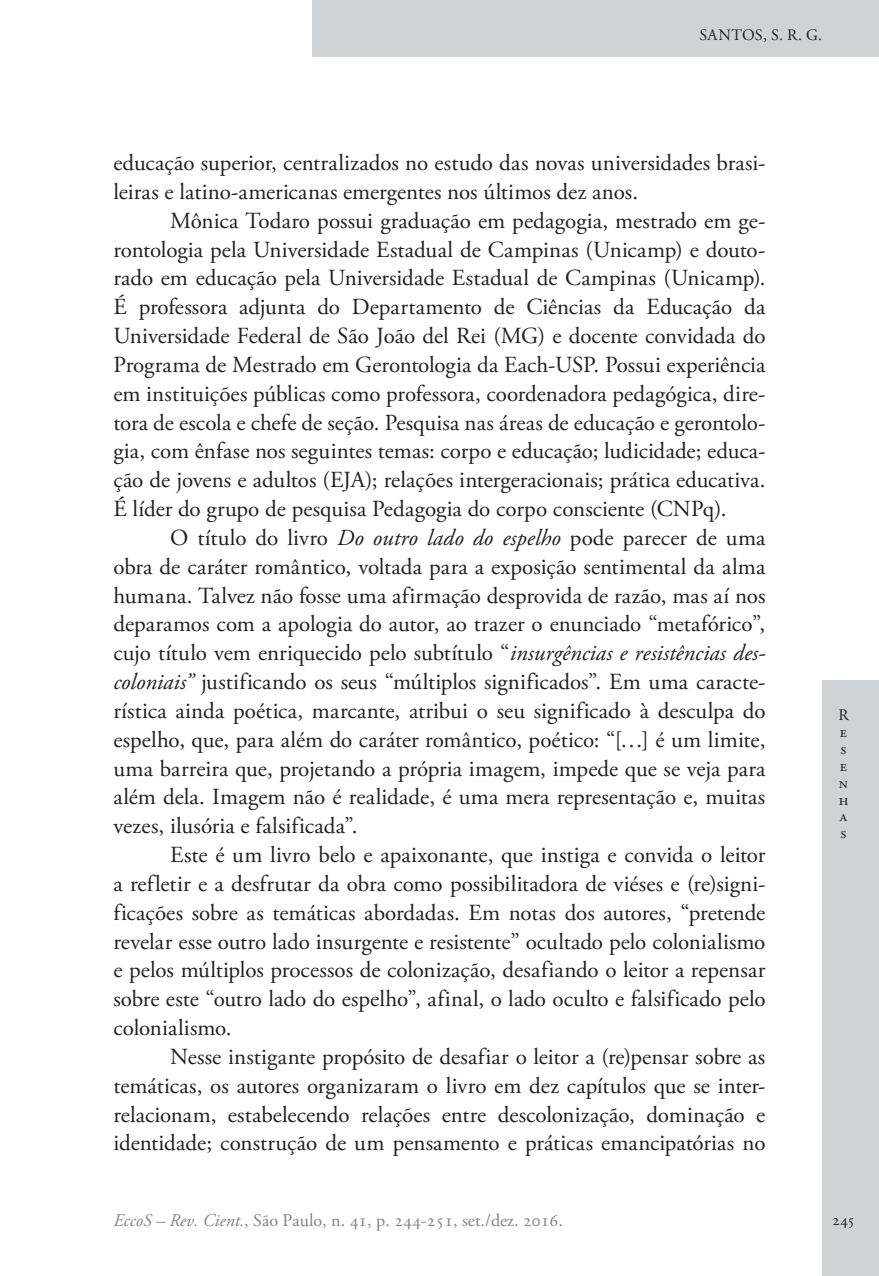
<style>
.page{position:relative;width:879px;height:1276px;background:#fff}
.page>*{position:absolute;margin:0;border:0;box-sizing:border-box;transform-origin:0 0}
.Ec_Normal{font:23px/28.8px "Adobe Garamond Pro";color:#231f20;text-align:justify}
.t1{font:18px "Adobe Garamond Pro";color:#808285}
.Ec_xxCantoSsups{font:16px "Adobe Garamond Pro";letter-spacing:.02em;color:#231f20}
.Ec_zxPaginador{font:16px/16.8px "Adobe Garamond Pro";color:#231f20}
.s1{font-style:italic}
</style>
<div class="page">
<div style="left:312px;top:0;width:567px;height:57px;background:#d1d2d4"></div>
<div style="left:822px;top:680px;width:57px;height:596px;background:#d1d2d4"></div>
<p class="Ec_xxCantoSsups" style="left:699px;top:25px;width:124px">SANTOS, S. R. G.</p>
<p class="Ec_Normal" style="left:113px;top:149px;width:653px">educação superior, centralizados no estudo das novas universidades brasi&shy;leiras e latino-americanas emergentes nos últimos dez anos.</p>
<p class="Ec_Normal" style="left:113px;top:207px;width:654px;text-indent:57px">Mônica Todaro possui graduação em pedagogia, mestrado em ge&shy;rontologia pela Universidade Estadual de Campinas (Unicamp) e douto&shy;rado em educação pela Universidade Estadual de Campinas (Unicamp).<br>É professora adjunta do Departamento de Ciências da Educação da Universidade Federal de São João del Rei (MG) e docente convidada do Programa de Mestrado em Gerontologia da Each-USP. Possui experiência em instituições públicas como professora, coordenadora pedagógica, dire&shy;tora de escola e chefe de seção. Pesquisa nas áreas de educação e gerontolo&shy;gia, com ênfase nos seguintes temas: corpo e educação; ludicidade; educa&shy;ção de jovens e adultos (EJA); relações intergeracionais; prática educativa.<br>É líder do grupo de pesquisa Pedagogia do corpo consciente (CNPq).</p>
<p class="Ec_Normal" style="left:113px;top:524px;width:654px;text-indent:57px">O título do livro <span class="s1">Do outro lado do espelho</span> pode parecer de uma obra de caráter romântico, voltada para a exposição sentimental da alma humana. Talvez não fosse uma afirmação desprovida de razão, mas aí nos deparamos com a apologia do autor, ao trazer o enunciado “metafórico”, cujo título vem enriquecido pelo subtítulo “<span class="s1">insurgências e resistências des&shy;coloniais”</span> justificando os seus “múltiplos significados”. Em uma caracte&shy;rística ainda poética, marcante, atribui o seu significado à desculpa do espelho, que, para além do caráter romântico, poético: “[…] é um limite, uma barreira que, projetando a própria imagem, impede que se veja para além dela. Imagem não é realidade, é uma mera representação e, muitas vezes, ilusória e falsificada”.</p>
<p class="Ec_Normal" style="left:113px;top:841px;width:653px;text-indent:57px">Este é um livro belo e apaixonante, que instiga e convida o leitor a refletir e a desfrutar da obra como possibilitadora de viéses e (re)signi&shy;ficações sobre as temáticas abordadas. Em notas dos autores, “pretende revelar esse outro lado insurgente e resistente” ocultado pelo colonialismo e pelos múltiplos processos de colonização, desafiando o leitor a repensar sobre este “outro lado do espelho”, afinal, o lado oculto e falsificado pelo colonialismo.</p>
<p class="Ec_Normal" style="left:113px;top:1043px;width:653px;text-indent:57px">Nesse instigante propósito de desafiar o leitor a (re)pensar sobre as temáticas, os autores organizaram o livro em dez capítulos que se inter&shy;relacionam, estabelecendo relações entre descolonização, dominação e identidade; construção de um pensamento e práticas emancipatórias no</p>
<p class="Ec_zxPaginador" style="left:838px;top:707px;width:12px">R e s e n h a s</p>
<p class="t1" style="left:113px;top:1209px;width:451px"><span class="s1">EccoS – Rev. Cient.</span>, São Paulo, n. 41, p. 244-251, set./dez. 2016.</p>
<p class="Ec_zxPaginador" style="left:832px;top:1212px;width:24px">245</p>
</div>
